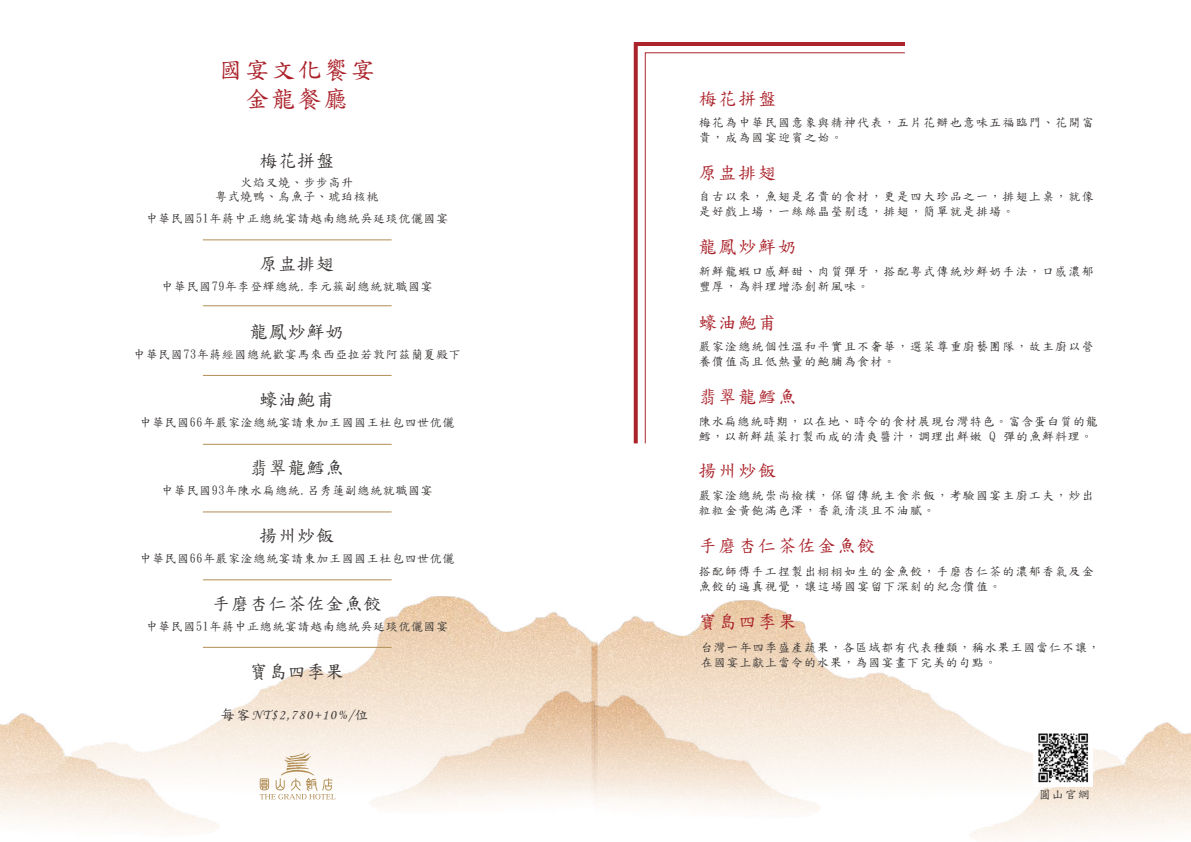
<style>
.page{position:relative;width:1191px;height:842px;background:#fff}
.page>*{position:absolute;margin:0;border:0;box-sizing:border-box;transform-origin:0 0}
.t1{font:24px/28.8px "DF Kai Shu SB Estd BF";letter-spacing:.1em;color:#ab242c;text-align:center}
.t2{font:18px "DF Kai Shu SB Estd BF";letter-spacing:.1em;color:#ab242c}
.t3{font:18px "DF Kai Shu SB Estd BF";letter-spacing:.05em;color:#3e3a39}
.t4{font:14px "Monotype Corsiva";letter-spacing:.1em;color:#3e3a39}
.t5{font:12px/15px "DF Kai Shu SB Estd BF";letter-spacing:.1em;color:#3e3a39}
.t6{font:12px/14.4px "DF Kai Shu SB Estd BF";letter-spacing:.05em;color:#3e3a39;text-align:center}
.t7{font:12px/15px "DF Kai Shu SB Estd BF";letter-spacing:.075em;color:#3e3a39}
.s1{font-family:"DF Kai Shu SB Estd BF"}
</style>
<div class="page">
<img style="left:0;top:579px;width:539px;height:252px">
<img style="left:314px;top:636px;width:225px;height:195px">
<img style="left:539px;top:600px;width:652px;height:240px">
<img style="left:539px;top:641px;width:336px;height:199px">
<svg style="left:260px;top:752px;width:75px;height:47px"></svg>
<svg style="left:633px;top:42px;width:272px;height:402px"></svg>
<hr style="left:203px;top:239px;width:188px;height:1px;background:#b18d53">
<hr style="left:203px;top:305px;width:188px;height:1px;background:#b18d53">
<hr style="left:203px;top:375px;width:188px;height:1px;background:#b18d53">
<hr style="left:203px;top:444px;width:188px;height:1px;background:#b18d53">
<hr style="left:203px;top:511px;width:188px;height:1px;background:#b18d53">
<hr style="left:203px;top:579px;width:188px;height:1px;background:#b18d53">
<hr style="left:203px;top:647px;width:188px;height:1px;background:#b18d53">
<img style="left:1033px;top:728px;width:59px;height:59px">
<h1 class="t1" style="left:219px;top:56px;width:157px">國宴文化饗宴金龍餐廳</h1>
<h2 class="t3" style="left:259px;top:152px;width:76px">梅花拼盤</h2>
<p class="t6" style="left:215px;top:175px;width:165px">火焰叉燒、步步高升<br>粵式燒鴨、烏魚子、琥珀核桃</p>
<p class="t6" style="left:146px;top:211px;width:304px">中華民國51年蔣中正總統宴請越南總統吳延琰伉儷國宴</p>
<h2 class="t3" style="left:259px;top:254px;width:76px">原盅排翅</h2>
<p class="t6" style="left:161px;top:279px;width:273px">中華民國79年李登輝總統.李元簇副總統就職國宴</p>
<h2 class="t3" style="left:250px;top:322px;width:95px">龍鳳炒鮮奶</h2>
<p class="t6" style="left:133px;top:347px;width:329px">中華民國73年蔣經國總統歡宴馬來西亞拉若敦阿茲蘭夏殿下</p>
<h2 class="t3" style="left:259px;top:390px;width:76px">蠔油鮑甫</h2>
<p class="t6" style="left:139px;top:415px;width:316px">中華民國66年嚴家淦總統宴請東加王國國王杜包四世伉儷</p>
<h2 class="t3" style="left:250px;top:458px;width:95px">翡翠龍鱈魚</h2>
<p class="t6" style="left:161px;top:483px;width:273px">中華民國93年陳水扁總統.呂秀蓮副總統就職國宴</p>
<h2 class="t3" style="left:259px;top:526px;width:76px">揚州炒飯</h2>
<p class="t6" style="left:139px;top:551px;width:316px">中華民國66年嚴家淦總統宴請東加王國國王杜包四世伉儷</p>
<h2 class="t3" style="left:212px;top:594px;width:171px">手磨杏仁茶佐金魚餃</h2>
<p class="t6" style="left:146px;top:619px;width:304px">中華民國51年蔣中正總統宴請越南總統吳延琰伉儷國宴</p>
<h2 class="t3" style="left:250px;top:662px;width:95px">寶島四季果</h2>
<p class="t4" style="left:221px;top:706px;width:149px"><span class="s1">每客</span>NT$2,780+10%/<span class="s1">位</span></p>
<h2 class="t2" style="left:699px;top:90px;width:79px">梅花拼盤</h2>
<p class="t5" style="left:699px;top:115px;width:396px">梅花為中華民國意象與精神代表，五片花瓣也意味五福臨門、花開富貴，成為國宴迎賓之始。</p>
<h2 class="t2" style="left:699px;top:164px;width:79px">原盅排翅</h2>
<p class="t5" style="left:699px;top:189px;width:396px">自古以來，魚翅是名貴的食材，更是四大珍品之一，排翅上桌，就像是好戲上場，一絲絲晶瑩剔透，排翅，簡單就是排場。</p>
<h2 class="t2" style="left:699px;top:238px;width:99px">龍鳳炒鮮奶</h2>
<p class="t5" style="left:699px;top:264px;width:396px">新鮮龍蝦口感鮮甜、肉質彈牙，搭配粵式傳統炒鮮奶手法，口感濃郁豐厚，為料理增添創新風味。</p>
<h2 class="t2" style="left:699px;top:314px;width:79px">蠔油鮑甫</h2>
<p class="t5" style="left:699px;top:339px;width:396px">嚴家淦總統個性溫和平實且不奢華，選菜尊重廚藝團隊，故主廚以營養價值高且低熱量的鮑脯為食材。</p>
<h2 class="t2" style="left:699px;top:388px;width:99px">翡翠龍鱈魚</h2>
<p class="t7" style="left:699px;top:414px;width:401px">陳水扁總統時期，以在地、時令的食材展現台灣特色。富含蛋白質的龍鱈，以新鮮蔬菜打製而成的清爽醬汁，調理出鮮嫩 Q 彈的魚鮮料理。</p>
<h2 class="t2" style="left:699px;top:462px;width:79px">揚州炒飯</h2>
<p class="t5" style="left:699px;top:488px;width:396px">嚴家淦總統崇尚檢樸，保留傳統主食米飯，考驗國宴主廚工夫，炒出粒粒金黃飽滿色澤，香氣清淡且不油膩。</p>
<h2 class="t2" style="left:699px;top:537px;width:178px">手磨杏仁茶佐金魚餃</h2>
<p class="t5" style="left:699px;top:564px;width:396px">搭配師傅手工捏製出栩栩如生的金魚餃，手磨杏仁茶的濃郁香氣及金魚餃的逼真視覺，讓這場國宴留下深刻的紀念價值。</p>
<h2 class="t2" style="left:699px;top:613px;width:99px">寶島四季果</h2>
<p class="t7" style="left:701px;top:640px;width:401px">台灣一年四季盛產蔬果，各區域都有代表種類，稱水果王國當仁不讓，在國宴上獻上當令的水果，為國宴畫下完美的句點。</p>
<p class="t7" style="left:1039px;top:787px;width:52px">圓山官網</p>
</div>
